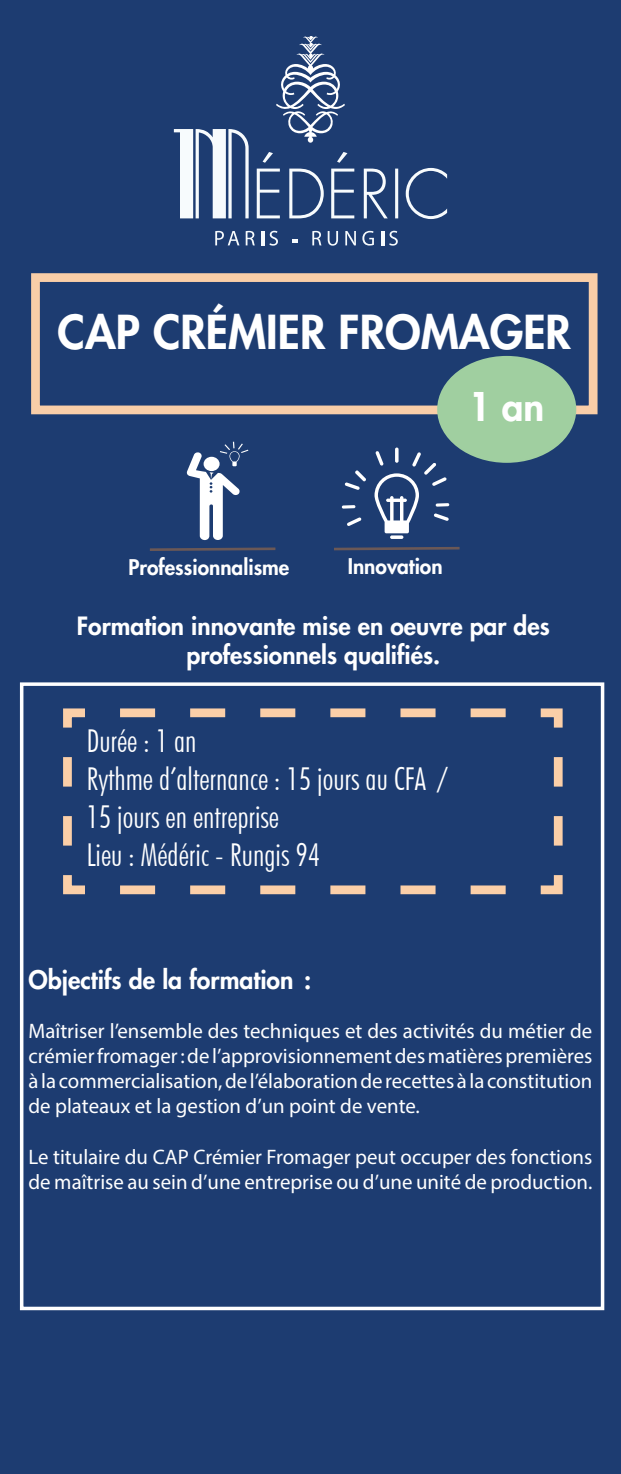
<style>
.page{position:relative;width:621px;height:1474px;background:#fff}
.page>*{position:absolute;margin:0;border:0;box-sizing:border-box;transform-origin:0 0}
.t1{font:800 45.5px "Futura";color:#fff}
.t2{font:800 38.5px "Futura";color:#fff}
.t3{font:300 condensed 31.5px/37.8px "Futura BT";color:#fff}
.t4{font:800 24.85px "Futura";color:#fff}
.t5{font:800 24.5px/29.4px "Futura";color:#fff;text-align:center}
.t6{font:21px/25.2px "Myriad Pro";color:#fff;text-align:justify}
.t7{font:800 21px "Futura";color:#fff}
</style>
<div class="page">
<div style="left:0;top:0;width:620px;height:1473px;background:#1d3c71"></div>
<svg style="left:215px;top:231px;width:24px;height:14px"></svg>
<svg style="left:245px;top:231px;width:9px;height:14px"></svg>
<hr style="left:261px;top:231px;width:3px;height:14px;background:#f7fbfd">
<svg style="left:269px;top:231px;width:9px;height:15px"></svg>
<svg style="left:292px;top:239px;width:5px;height:3px"></svg>
<svg style="left:312px;top:231px;width:9px;height:14px"></svg>
<svg style="left:327px;top:231px;width:11px;height:15px"></svg>
<svg style="left:345px;top:231px;width:10px;height:14px"></svg>
<svg style="left:362px;top:231px;width:11px;height:14px"></svg>
<svg style="left:381px;top:231px;width:3px;height:14px"></svg>
<svg style="left:389px;top:231px;width:8px;height:15px"></svg>
<svg style="left:174px;top:36px;width:272px;height:183px"></svg>
<div style="left:20px;top:682px;width:583px;height:628px;border:4px solid #fff"></div>
<svg style="left:63px;top:708px;width:500px;height:187px"></svg>
<div style="left:31px;top:273px;width:566px;height:141px;border:9px solid #f9cea8"></div>
<svg style="left:390px;top:535px;width:13px;height:4px"></svg>
<svg style="left:347px;top:517px;width:14px;height:9px"></svg>
<svg style="left:344px;top:470px;width:22px;height:20px"></svg>
<svg style="left:341px;top:505px;width:14px;height:3px"></svg>
<svg style="left:374px;top:451px;width:75px;height:82px"></svg>
<svg style="left:334px;top:547px;width:125px;height:3px"></svg>
<svg style="left:186px;top:442px;width:62px;height:98px"></svg>
<svg style="left:150px;top:547px;width:125px;height:4px"></svg>
<div style="left:437px;top:357px;width:138px;height:105px;background:#a0cfa0;border-radius:50%"></div>
<div style="left:437px;top:356px;width:138px;height:107px;border:2px solid #a0cfa0;border-radius:50%"></div>
<h1 class="t1" style="left:58px;top:303px;width:514px">CAP CRÉMIER FROMAGER</h1>
<h2 class="t2" style="left:468px;top:382px;width:77px">1 an</h2>
<p class="t7" style="left:128px;top:554px;width:162px">Professionnalisme</p>
<p class="t7" style="left:347px;top:553px;width:96px">Innovation</p>
<p class="t5" style="left:77px;top:611px;width:474px">Formation innovante mise en oeuvre par des professionnels qualifiés.</p>
<h3 class="t3" style="left:86px;top:722px;width:362px">Durée : 1 an<br>Rythme d’alternance : 15 jours au CFA /<br>15 jours en entreprise<br>Lieu : Médéric - Rungis 94</h3>
<p class="t4" style="left:29px;top:964px;width:284px">Objectifs de la formation :</p>
<p class="t6" style="left:29px;top:1017px;width:565px">Maîtriser l’ensemble des techniques et des activités du métier de crémier fromager : de l’approvisionnement des matières premières à la commercialisation, de l’élaboration de recettes à la constitution de plateaux et la gestion d’un point de vente.</p>
<p class="t6" style="left:29px;top:1143px;width:565px">Le titulaire du CAP Crémier Fromager peut occuper des fonctions de maîtrise au sein d’une entreprise ou d’une unité de production.</p>
</div>
